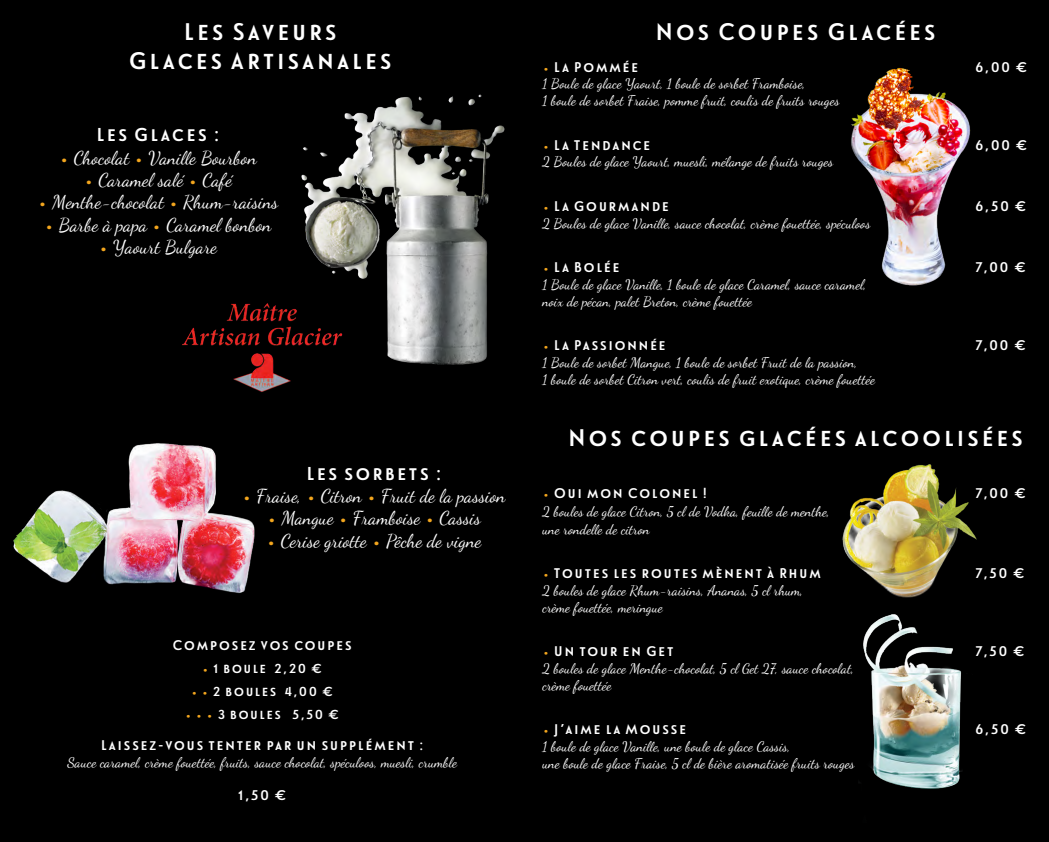
<style>
.page{position:relative;width:1049px;height:842px;background:#000}
.page>*{position:absolute;margin:0;border:0;box-sizing:border-box;transform-origin:0 0}
.t1{font:24px/28.8px "Le Havre Layers Primary";color:#fff;text-align:center}
.t2{font:18.6px "Dancing Script";color:#fff}
.t3{font:18.6px "Le Havre Layers Primary";color:#fff}
.t4{font:14px/16.8px "Dancing Script";color:#fff}
.t5{font:14px "Le Havre Layers Primary";color:#fff}
.t6{font:13px "Le Havre Layers Primary";color:#fff}
.s1{color:#f3a61e}
.s2{font-family:"Le Havre Layers Primary";color:#f3a61e}
.s3{font-size:14px;color:#f3a61e}
</style>
<div class="page">
<img style="left:851px;top:67px;width:120px;height:219px">
<img style="left:182px;top:303px;width:110px;height:89px">
<img style="left:842px;top:464px;width:135px;height:325px">
<img style="left:13px;top:443px;width:242px;height:150px">
<img style="left:292px;top:94px;width:213px;height:271px">
<h1 class="t1" style="left:127px;top:18px;width:267px">Les Saveurs<br>Glaces Artisanales</h1>
<h1 class="t1" style="left:654px;top:18px;width:284px">Nos Coupes Glacées</h1>
<p class="t5" style="left:542px;top:59px;width:98px"><span class="s1">•</span> La Pommée</p>
<p class="t5" style="left:974px;top:59px;width:55px">6,00 €</p>
<p class="t4" style="left:542px;top:75px;width:299px">1 Boule de glace Yaourt, 1 boule de sorbet Framboise,<br>1 boule de sorbet Fraise, pomme fruit, coulis de fruits rouges</p>
<p class="t5" style="left:542px;top:137px;width:110px"><span class="s1">•</span> La Tendance</p>
<p class="t5" style="left:974px;top:137px;width:55px">6,00 €</p>
<p class="t4" style="left:542px;top:153px;width:292px">2 Boules de glace Yaourt, muesli, mélange de fruits rouges</p>
<p class="t5" style="left:542px;top:198px;width:129px"><span class="s1">•</span> La Gourmande</p>
<p class="t5" style="left:974px;top:198px;width:54px">6,50 €</p>
<p class="t4" style="left:542px;top:215px;width:330px">2 Boules de glace Vanille, sauce chocolat, crème fouettée, spéculoos</p>
<p class="t5" style="left:542px;top:259px;width:79px"><span class="s1">•</span> La Bolée</p>
<p class="t5" style="left:974px;top:259px;width:54px">7,00 €</p>
<p class="t4" style="left:542px;top:276px;width:325px">1 Boule de glace Vanille, 1 boule de glace Caramel, sauce caramel, noix de pécan, palet Breton, crème fouettée</p>
<p class="t5" style="left:542px;top:337px;width:126px"><span class="s1">•</span> La Passionnée</p>
<p class="t5" style="left:974px;top:337px;width:54px">7,00 €</p>
<p class="t4" style="left:542px;top:354px;width:334px">1 Boule de sorbet Mangue, 1 boule de sorbet Fruit de la passion,<br>1 boule de sorbet Citron vert, coulis de fruit exotique, crème fouettée</p>
<h1 class="t1" style="left:567px;top:423px;width:459px">Nos coupes glacées alcoolisées</h1>
<h2 class="t3" style="left:95px;top:125px;width:127px">Les Glaces :</h2>
<h2 class="t2" style="left:59px;top:146px;width:199px"><span class="s2">•</span> Chocolat <span class="s2">•</span> Vanille Bourbon</h2>
<h2 class="t2" style="left:84px;top:169px;width:149px"><span class="s2">•</span> Caramel salé <span class="s2">•</span> Café</h2>
<h2 class="t2" style="left:38px;top:191px;width:242px"><span class="s2">•</span> Menthe-chocolat <span class="s2">•</span> Rhum-raisins</h2>
<h2 class="t2" style="left:44px;top:214px;width:229px"><span class="s2">•</span> Barbe à papa <span class="s2">•</span> Caramel bonbon</h2>
<h2 class="t2" style="left:99px;top:236px;width:120px"><span class="s2">•</span> Yaourt Bulgare</h2>
<h2 class="t3" style="left:305px;top:463px;width:139px">Les sorbets :</h2>
<h2 class="t2" style="left:242px;top:485px;width:265px"><span class="s2">•</span> Fraise, <span class="s2">•</span> Citron <span class="s2">•</span> Fruit de la passion</h2>
<h2 class="t2" style="left:267px;top:507px;width:215px"><span class="s2">•</span> Mangue <span class="s2">•</span> Framboise <span class="s2">•</span> Cassis</h2>
<h2 class="t2" style="left:267px;top:530px;width:216px"><span class="s2">•</span> Cerise griotte <span class="s2">•</span> Pêche de vigne</h2>
<p class="t5" style="left:172px;top:637px;width:182px">Composez vos coupes</p>
<p class="t6" style="left:202px;top:661px;width:123px"><span class="s3">•</span> 1 boule 2,20 €</p>
<p class="t6" style="left:191px;top:684px;width:144px"><span class="s3">• •</span> 2 boules 4,00 €</p>
<p class="t6" style="left:185px;top:707px;width:157px"><span class="s3">• • •</span> 3 boules 5,50 €</p>
<p class="t5" style="left:100px;top:737px;width:325px">Laissez-vous tenter par un supplément :</p>
<p class="t4" style="left:67px;top:754px;width:391px">Sauce caramel, crème fouettée, fruits, sauce chocolat, spéculoos, muesli, crumble</p>
<p class="t5" style="left:237px;top:788px;width:51px">1,50 €</p>
<p class="t5" style="left:542px;top:485px;width:167px"><span class="s1">•</span> Oui mon Colonel !</p>
<p class="t5" style="left:974px;top:485px;width:54px">7,00 €</p>
<p class="t4" style="left:542px;top:502px;width:289px;line-height:18px">2 boules de glace Citron, 5 cl de Vodka, feuille de menthe, une rondelle de citron</p>
<p class="t5" style="left:542px;top:565px;width:281px"><span class="s1">•</span> Toutes les routes mènent à Rhum</p>
<p class="t5" style="left:974px;top:565px;width:52px">7,50 €</p>
<p class="t4" style="left:542px;top:582px;width:262px">2 boules de glace Rhum-raisins, Ananas, 5 cl rhum, crème fouettée, meringue</p>
<p class="t5" style="left:542px;top:643px;width:134px"><span class="s1">•</span> Un tour en Get</p>
<p class="t5" style="left:974px;top:643px;width:52px">7,50 €</p>
<p class="t4" style="left:542px;top:660px;width:313px">2 boules de glace Menthe-chocolat, 5 cl Get 27, sauce chocolat, crème fouettée</p>
<p class="t5" style="left:542px;top:721px;width:146px"><span class="s1">•</span> J’aime la Mousse</p>
<p class="t5" style="left:974px;top:721px;width:54px">6,50 €</p>
<p class="t4" style="left:542px;top:738px;width:314px">1 boule de glace Vanille, une boule de glace Cassis,<br>une boule de glace Fraise, 5 cl de bière aromatisée fruits rouges</p>
</div>
